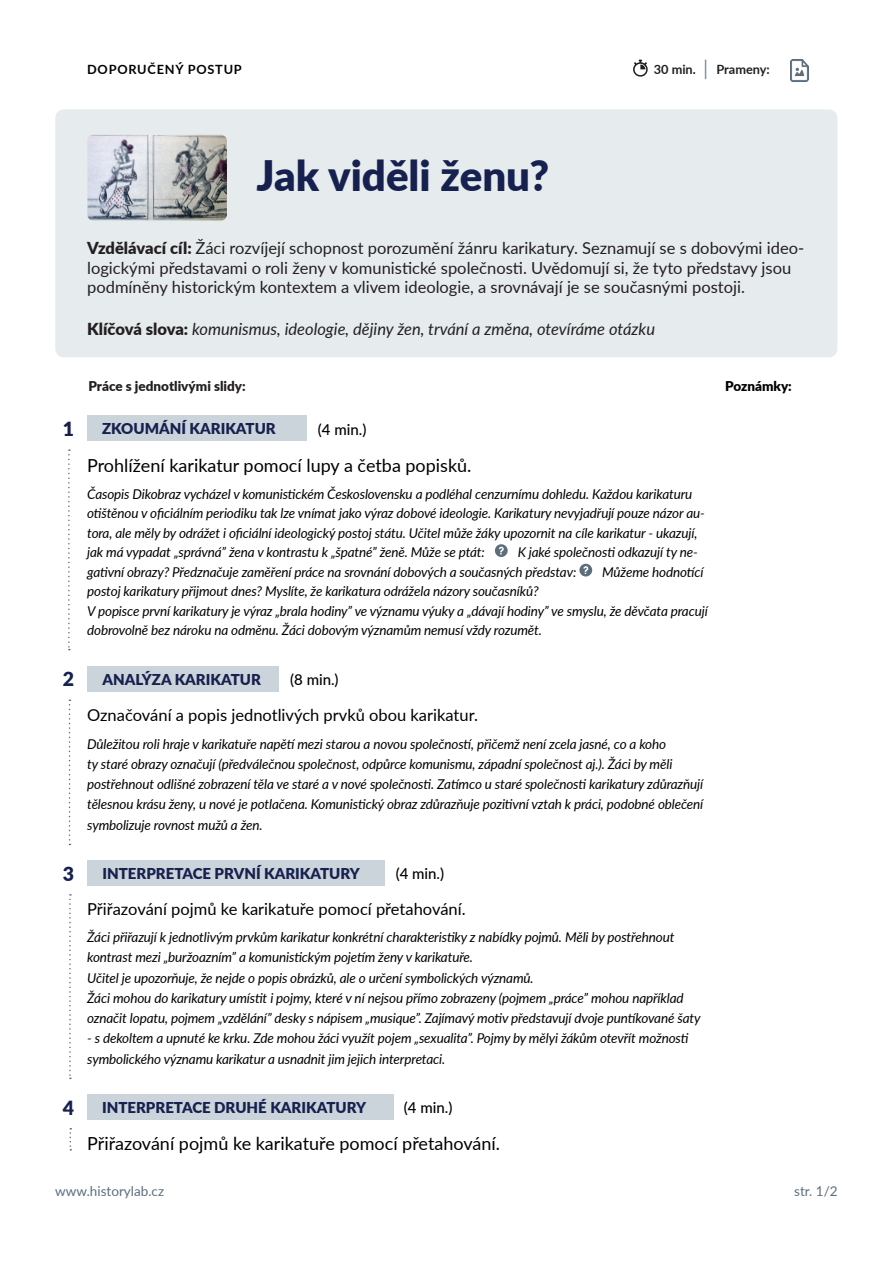
<style>
.page{position:relative;width:893px;height:1263px;background:#fff}
.page>*{position:absolute;margin:0;border:0;box-sizing:border-box;transform-origin:0 0}
.t1{font:900 42px "Lato";color:#17214f}
.t2{font:900 19.5px "Lato";color:#17214f}
.t3{font:18px "Lato";color:#000}
.t4{font:16.5px/19.8px "Lato";color:#231f20}
.odrazky_s_pismeny{font:16.5px "Lato";color:#000}
.t5{font:italic 16.5px "Lato";color:#231f20}
.t6{font:900 15px "Lato";color:#17214f}
.t7{font:500 15px "Lato";color:#000}
.odrazky_s_pismeny-2{font:italic 13.5px/20.2px "Lato";letter-spacing:-.01em;color:#000}
.t8{font:900 13.5px "Lato";color:#231f20}
.t9{font:13.5px "Lato";color:#5c6e7d}
.t10{font:900 13.5px "Lato";color:#000}
.t11{font:700 12.75px "Lato";letter-spacing:.06em;color:#000}
.t12{font:700 12.75px "Lato";color:#231f20}
.s1{font-weight:900}
.s2{font-weight:900;font-style:normal}
</style>
<div class="page">
<svg style="left:633px;top:60px;width:15px;height:17px"></svg>
<svg style="left:705px;top:60px;width:1px;height:19px"></svg>
<div style="left:55px;top:109px;width:782px;height:248px;background:#e6ebed;border-radius:8px"></div>
<img style="left:87px;top:135px;width:140px;height:85px">
<div style="left:87px;top:416px;width:220px;height:25px;background:#ccd4db"></div>
<svg style="left:68px;top:449px;width:2px;height:201px"></svg>
<div style="left:87px;top:860px;width:298px;height:26px;background:#ccd4db"></div>
<div style="left:87px;top:666px;width:192px;height:25px;background:#ccd4db"></div>
<svg style="left:69px;top:894px;width:2px;height:185px"></svg>
<svg style="left:69px;top:699px;width:2px;height:146px"></svg>
<img style="left:791px;top:60px;width:18px;height:21px">
<div style="left:87px;top:1094px;width:306px;height:26px;background:#ccd4db"></div>
<svg style="left:70px;top:1128px;width:1px;height:22px"></svg>
<svg style="left:495px;top:544px;width:13px;height:13px"></svg>
<svg style="left:579px;top:564px;width:13px;height:12px"></svg>
<p class="t11" style="left:87px;top:60px;width:156px">DOPORUČENÝ POSTUP</p>
<p class="t12" style="left:716px;top:60px;width:55px">Prameny:</p>
<p class="t12" style="left:654px;top:60px;width:44px">30 min.</p>
<p class="t1" style="left:257px;top:144px;width:294px">Jak viděli ženu?</p>
<p class="t4" style="left:87px;top:237px;width:718px"><span class="s1">Vzdělávací cíl:</span> Žáci rozvíjejí schopnost porozumění žánru karikatury. Seznamují se s dobovými ideo&shy;logickými představami o roli ženy v komunistické společnosti. Uvědomují si, že tyto představy jsou podmíněny historickým kontextem a vlivem ideologie, a srovnávají je se současnými postoji.</p>
<p class="t5" style="left:87px;top:317px;width:569px"><span class="s2">Klíčová slova:</span> komunismus, ideologie, dějiny žen, trvání a změna, otevíráme otázku</p>
<p class="t8" style="left:88px;top:375px;width:159px">Práce s jednotlivými slidy:</p>
<p class="t10" style="left:725px;top:375px;width:68px">Poznámky:</p>
<p class="t2" style="left:63px;top:414px;width:13px">1</p>
<p class="t6" style="left:102px;top:418px;width:175px">ZKOUMÁNÍ KARIKATUR</p>
<p class="t7" style="left:318px;top:418px;width:50px">(4 min.)</p>
<p class="t3" style="left:87px;top:452px;width:386px">Prohlížení karikatur pomocí lupy a četba popisků.</p>
<p class="odrazky_s_pismeny-2" style="left:87px;top:483px;width:619px;line-height:19.5px">Časopis Dikobraz vycházel v komunistickém Československu a podléhal cenzurnímu dohledu. Každou karikaturu otištěnou v oficiálním periodiku tak lze vnímat jako výraz dobové ideologie. Karikatury nevyjadřují pouze názor au&shy;tora, ale měly by odrážet i oficiální ideologický postoj státu. Učitel může žáky upozornit na cíle karikatur - ukazují, jak má vypadat „správná” žena v kontrastu k „špatné” ženě. Může se ptát:</p>
<p class="odrazky_s_pismeny-2" style="left:87px;top:542px;width:612px;line-height:19.5px;text-indent:430px">K jaké společnosti odkazují ty ne&shy;gativní obrazy? Předznačuje zaměření práce na srovnání dobových a současných představ:</p>
<p class="odrazky_s_pismeny-2" style="left:602px;top:561px;width:103px">Můžeme hodnotící</p>
<p class="t2" style="left:63px;top:665px;width:13px">2</p>
<p class="t2" style="left:63px;top:859px;width:13px">3</p>
<p class="odrazky_s_pismeny-2" style="left:87px;top:580px;width:453px">postoj karikatury přijmout dnes? Myslíte, že karikatura odrážela názory současníků?</p>
<p class="odrazky_s_pismeny-2" style="left:87px;top:600px;width:622px;line-height:19.5px">V popisce první karikatury je výraz „brala hodiny” ve významu výuky a „dávají hodiny” ve smyslu, že děvčata pracují dobrovolně bez nároku na odměnu. Žáci dobovým významům nemusí vždy rozumět.</p>
<p class="t6" style="left:102px;top:668px;width:160px">ANALÝZA KARIKATUR</p>
<p class="t7" style="left:290px;top:668px;width:50px">(8 min.)</p>
<p class="odrazky_s_pismeny" style="left:87px;top:703px;width:392px">Označování a popis jednotlivých prvků obou karikatur.</p>
<p class="odrazky_s_pismeny-2" style="left:87px;top:733px;width:618px">Důležitou roli hraje v karikatuře napětí mezi starou a novou společností, přičemž není zcela jasné, co a koho<br>ty staré obrazy označují (předválečnou společnost, odpůrce komunismu, západní společnost aj.). Žáci by měli postřehnout odlišné zobrazení těla ve staré a v nové společnosti. Zatímco u staré společnosti karikatury zdůrazňují tělesnou krásu ženy, u nové je potlačena. Komunistický obraz zdůrazňuje pozitivní vztah k práci, podobné oblečení symbolizuje rovnost mužů a žen.</p>
<p class="t6" style="left:102px;top:862px;width:259px">INTERPRETACE PRVNÍ KARIKATURY</p>
<p class="t7" style="left:396px;top:863px;width:50px">(4 min.)</p>
<p class="odrazky_s_pismeny" style="left:87px;top:897px;width:380px">Přiřazování pojmů ke karikatuře pomocí přetahování.</p>
<p class="odrazky_s_pismeny-2" style="left:87px;top:926px;width:589px">Žáci přiřazují k jednotlivým prvkům karikatur konkrétní charakteristiky z nabídky pojmů. Měli by postřehnout kontrast mezi „buržoazním” a komunistickým pojetím ženy v karikatuře.</p>
<p class="odrazky_s_pismeny-2" style="left:87px;top:967px;width:448px">Učitel je upozorňuje, že nejde o popis obrázků, ale o určení symbolických významů.</p>
<p class="odrazky_s_pismeny-2" style="left:87px;top:987px;width:615px">Žáci mohou do karikatury umístit i pojmy, které v ní nejsou přímo zobrazeny (pojmem „práce” mohou například označit lopatu, pojmem „vzdělání” desky s nápisem „musique”. Zajímavý motiv představují dvoje puntíkované šaty</p>
<p class="odrazky_s_pismeny-2" style="left:87px;top:1028px;width:603px">- s dekoltem a upnuté ke krku. Zde mohou žáci využít pojem „sexualita”. Pojmy by mělyi žákům otevřít možnosti symbolického významu karikatur a usnadnit jim jejich interpretaci.</p>
<p class="t2" style="left:63px;top:1093px;width:13px">4</p>
<p class="t6" style="left:102px;top:1096px;width:265px">INTERPRETACE DRUHÉ KARIKATURY</p>
<p class="t7" style="left:404px;top:1097px;width:50px">(4 min.)</p>
<p class="t3" style="left:87px;top:1131px;width:414px">Přiřazování pojmů ke karikatuře pomocí přetahování.</p>
<p class="t9" style="left:55px;top:1181px;width:110px">www.historylab.cz</p>
<p class="t9" style="left:794px;top:1181px;width:45px">str. 1/2</p>
</div>
